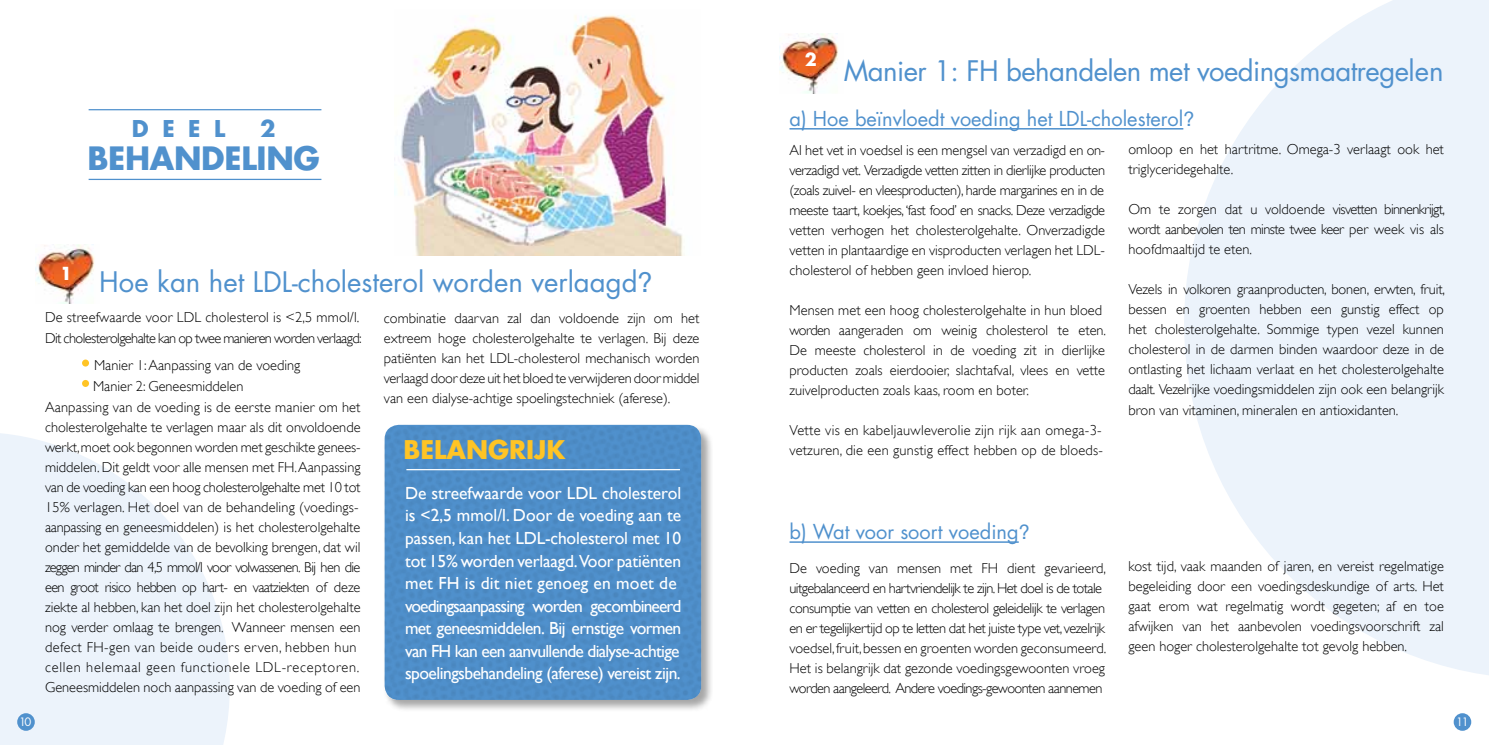
<style>
.page{position:relative;width:1489px;height:745px;background:#fff}
.page>*{position:absolute;margin:0;border:0;box-sizing:border-box;transform-origin:0 0}
.t1{font:700 31.25px "Futura";letter-spacing:-.01em;color:#5091cd}
.t2{font:27.5px "Futura";letter-spacing:-.02em;color:#5091cd}
.t3{font:27.5px "Futura";color:#5091cd}
.t4{font:700 25px "Futura";color:#ffc425}
.t5{font:700 22.5px "Futura";color:#5091cd}
.t6{font:20px "Futura";color:#5091cd}
.t7{font:17.5px/22.5px "Gill Sans";letter-spacing:-.03em;color:#fff}
.t8{font:700 17.5px "Futura";color:#fff}
.t9{font:300 14.38px/20px "Gill Sans";color:#000;text-align:justify}
.t10{font:300 14.38px/20px "Gill Sans";letter-spacing:-.03em;color:#000}
.t11{font:300 14.38px/21.2px "Gill Sans";letter-spacing:-.04em;color:#000}
.t12{font:300 14.38px "Gill Sans";letter-spacing:-.05em;color:#000}
.t13{font:300 14.38px "Gill Sans";letter-spacing:-.02em;color:#000}
.t14{font:300 14.38px "Gill Sans";letter-spacing:.05em;color:#000}
.t15{font:300 14.38px "Gill Sans";letter-spacing:.03em;color:#000}
.t16{font:11.25px "Futura";color:#fff}
.s1{font-family:"Helvetica Neue"}
</style>
<div class="page">
<svg style="left:1183px;top:0;width:305px;height:675px;fill:#ecf3fb"></svg>
<svg style="left:0;top:433px;width:230px;height:311px;fill:#ecf3fb"></svg>
<img style="left:394px;top:15px;width:289px;height:240px">
<div style="left:17px;top:712px;width:18px;height:18px;background:#5091cd;border-radius:50%"></div>
<div style="left:1453px;top:712px;width:17px;height:18px;background:#5091cd;border-radius:50%"></div>
<img style="left:35px;top:244px;width:60px;height:59px">
<img style="left:780px;top:33px;width:59px;height:60px">
<hr style="left:789px;top:128px;width:394px;height:1px;background:#5091cd">
<hr style="left:789px;top:541px;width:229px;height:1px;background:#5091cd">
<hr style="left:89px;top:179px;width:232px;height:1px;background:#5091cd">
<hr style="left:89px;top:109px;width:232px;height:1px;background:#5091cd">
<div style="left:82px;top:359px;width:7px;height:7px;background:#ffc425;border-radius:50%"></div>
<svg style="left:82px;top:379px;width:7px;height:7px"></svg>
<div style="left:382px;top:423px;width:331px;height:288px;background:#000;opacity:.35"></div>
<div style="left:384px;top:424px;width:317px;height:275px;background:#5091cd;border-radius:14px"></div>
<hr style="left:406px;top:468px;width:274px;height:2px;background:#fff">
<h3 class="t5" style="left:132px;top:112px;width:95px">DEEL</h3>
<h3 class="t5" style="left:260px;top:112px;width:17px">2</h3>
<h1 class="t1" style="left:87px;top:137px;width:234px">BEHANDELING</h1>
<p class="t8" style="left:60px;top:261px;width:14px">1</p>
<h2 class="t3" style="left:99px;top:262px;width:555px">Hoe kan het LDL-cholesterol worden verlaagd<span class="s1">?</span></h2>
<p class="t11" style="left:45px;top:306px;width:318px">De streefwaarde voor LDL cholesterol is &lt;2,5 mmol/l.<br>Dit cholesterolgehalte kan op twee manieren worden verlaagd:</p>
<p class="t9" style="left:94px;top:355px;width:208px">Manier 1: Aanpassing van de voeding</p>
<p class="t9" style="left:93px;top:376px;width:152px">Manier 2: Geneesmiddelen</p>
<p class="t9" style="left:45px;top:397px;width:317px">Aanpassing van de voeding is de eerste manier om het</p>
<p class="t9" style="left:45px;top:417px;width:317px">cholesterolgehalte te verlagen maar als dit onvoldoende</p>
<p class="t9" style="left:45px;top:437px;width:317px">werkt, moet ook begonnen worden met geschikte genees-</p>
<p class="t9" style="left:45px;top:457px;width:317px">middelen. Dit geldt voor alle mensen met FH. Aanpassing</p>
<p class="t13" style="left:45px;top:478px;width:317px">van de voeding kan een hoog cholesterolgehalte met 10 tot</p>
<p class="t9" style="left:45px;top:497px;width:315px">15% verlagen. Het doel van de behandeling (voedings-</p>
<p class="t9" style="left:45px;top:517px;width:317px">aanpassing en geneesmiddelen) is het cholesterolgehalte</p>
<p class="t9" style="left:45px;top:537px;width:317px">onder het gemiddelde van de bevolking brengen, dat wil</p>
<p class="t12" style="left:45px;top:558px;width:317px">zeggen minder dan 4,5 mmol/l voor volwassenen. Bij hen die</p>
<p class="t11" style="left:45px;top:576px;width:317px">een groot risico hebben op hart- en vaatziekten of deze</p>
<p class="t9" style="left:45px;top:597px;width:317px">ziekte al hebben, kan het doel zijn het cholesterolgehalte</p>
<p class="t9" style="left:45px;top:617px;width:317px">nog verder omlaag te brengen. Wanneer mensen een</p>
<p class="t15" style="left:45px;top:638px;width:313px">defect FH-gen van beide ouders erven, hebben hun</p>
<p class="t14" style="left:45px;top:658px;width:316px">cellen helemaal geen functionele LDL-receptoren.</p>
<p class="t9" style="left:45px;top:677px;width:317px">Geneesmiddelen noch aanpassing van de voeding of een</p>
<p class="t9" style="left:384px;top:308px;width:317px">combinatie daarvan zal dan voldoende zijn om het extreem hoge cholesterolgehalte te verlagen. Bij deze patiënten kan het LDL-cholesterol mechanisch worden verlaagd door deze uit het bloed te verwijderen door middel van een dialyse-achtige spoelingstechniek (aferese).</p>
<h3 class="t4" style="left:403px;top:431px;width:163px">BELANGRIJK</h3>
<p class="t7" style="left:405px;top:481px;width:278px">De streefwaarde voor LDL cholesterol is &lt;2,5 mmol/l. Door de voeding aan te passen, kan het LDL-cholesterol met 10 tot 15% worden verlaagd. Voor patiënten met FH is dit niet genoeg en moet de voedingsaanpassing worden gecombineerd met geneesmiddelen. Bij ernstige vormen van FH kan een aanvullende dialyse-achtige spoelingsbehandeling (aferese) vereist zijn.</p>
<p class="t8" style="left:804px;top:48px;width:14px">2</p>
<h2 class="t2" style="left:843px;top:52px;width:601px">Manier 1: FH behandelen met voedingsmaatregelen</h2>
<h3 class="t6" style="left:789px;top:105px;width:406px">a) Hoe beïnvloedt voeding het LDL-cholesterol<span class="s1">?</span></h3>
<p class="t9" style="left:789px;top:140px;width:317px">Al het vet in voedsel is een mengsel van verzadigd en on&shy;verzadigd vet. Verzadigde vetten zitten in dierlijke producten (zoals zuivel- en vleesproducten), harde margarines en in de meeste taart, koekjes, ‘fast food’ en snacks. Deze verzadigde vetten verhogen het cholesterolgehalte. Onverzadigde vetten in plantaardige en visproducten verlagen het LDL&shy;cholesterol of hebben geen invloed hierop.</p>
<p class="t9" style="left:789px;top:300px;width:318px;text-align:left">Mensen met een hoog cholesterolgehalte in hun bloed worden aangeraden om weinig cholesterol te eten.<br>De meeste cholesterol in de voeding zit in dierlijke producten zoals eierdooier, slachtafval, vlees en vette zuivelproducten zoals kaas, room en boter.</p>
<p class="t9" style="left:789px;top:420px;width:315px">Vette vis en kabeljauwleverolie zijn rijk aan omega-3- vetzuren, die een gunstig effect hebben op de bloeds-</p>
<p class="t9" style="left:1128px;top:139px;width:317px">omloop en het hartritme. Omega-3 verlaagt ook het triglyceridegehalte.</p>
<p class="t9" style="left:1128px;top:199px;width:318px">Om te zorgen dat u voldoende visvetten binnenkrijgt, wordt aanbevolen ten minste twee keer per week vis als hoofdmaaltijd te eten.</p>
<p class="t9" style="left:1128px;top:279px;width:318px">Vezels in volkoren graanproducten, bonen, erwten, fruit, bessen en groenten hebben een gunstig effect op het cholesterolgehalte. Sommige typen vezel kunnen cholesterol in de darmen binden waardoor deze in de ontlasting het lichaam verlaat en het cholesterolgehalte daalt. Vezelrijke voedingsmiddelen zijn ook een belangrijk bron van vitaminen, mineralen en antioxidanten.</p>
<h3 class="t6" style="left:789px;top:517px;width:242px">b) Wat voor soort voeding<span class="s1">?</span></h3>
<p class="t10" style="left:789px;top:557px;width:318px">De voeding van mensen met FH dient gevarieerd, uitgebalanceerd en hartvriendelijk te zijn. Het doel is de totale consumptie van vetten en cholesterol geleidelijk te verlagen en er tegelijkertijd op te letten dat het juiste type vet, vezelrijk voedsel, fruit, bessen en groenten worden geconsumeerd.<br>Het is belangrijk dat gezonde voedingsgewoonten vroeg worden aangeleerd. Andere voedings-gewoonten aannemen</p>
<p class="t9" style="left:1128px;top:555px;width:317px">kost tijd, vaak maanden of jaren, en vereist regelmatige begeleiding door een voedingsdeskundige of arts. Het gaat erom wat regelmatig wordt gegeten; af en toe afwijken van het aanbevolen voedingsvoorschrift zal geen hoger cholesterolgehalte tot gevolg hebben.</p>
<p class="t16" style="left:19px;top:713px;width:14px">10</p>
<p class="t16" style="left:1455px;top:713px;width:14px">11</p>
</div>
